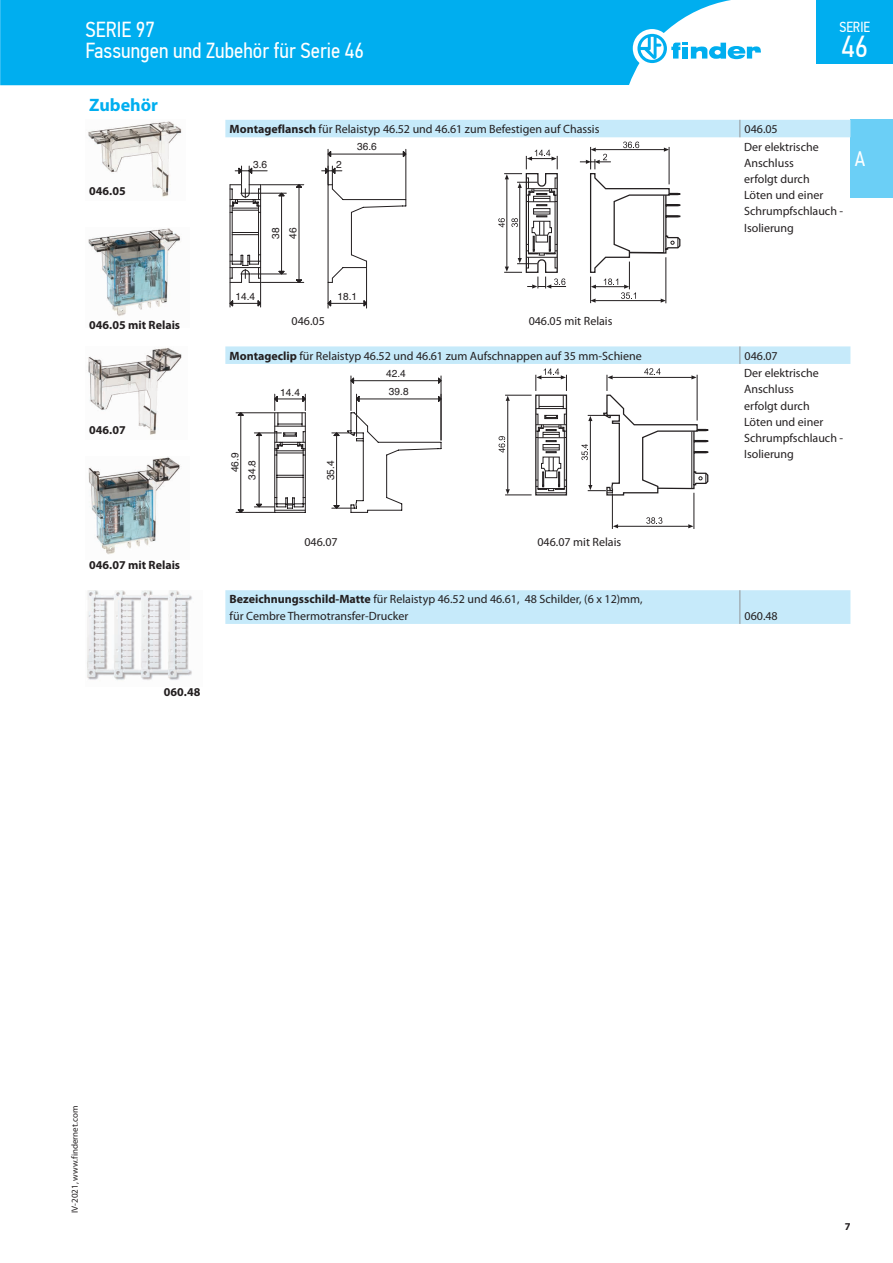
<style>
.page{position:relative;width:893px;height:1263px;background:#fff}
.page>*{position:absolute;margin:0;border:0;box-sizing:border-box;transform-origin:0 0}
.t1{font:30.3px "PF Din Text Cond Pro";color:#fff}
.t2{font:21.75px/21px "PF Din Text Cond Pro";color:#fff}
.t3{font:21px "PF Din Text Cond Pro";color:#fff}
.t4{font:700 18px "Myriad Pro";color:#00aeef}
.t5{font:14.55px "PF Din Text Cond Pro";color:#fff}
.t6{font:12px/16.2px "Myriad Pro";color:#231f20}
.t7{font:700 12px "Myriad Pro";color:#231f20}
.t8{font:700 10.5px "Myriad Pro";color:#231f20}
.t9{font:10.2px/17.4px "Helvetica";letter-spacing:.01em;color:#231f20}
.t10{font:9px "Myriad Pro";color:#231f20}
.s1{font-weight:700}
</style>
<div class="page">
<div style="left:850px;top:119px;width:43px;height:79px;background:#6bcff6"></div>
<div style="left:0;top:0;width:731px;height:85px;background:#00aeef"></div>
<div style="left:633px;top:29px;width:38px;height:39px;background:#fff;border-radius:50%"></div>
<svg style="left:637px;top:34px;width:124px;height:29px"></svg>
<div style="left:816px;top:0;width:77px;height:64px;background:#00aeef"></div>
<svg style="left:225px;top:120px;width:625px;height:504px"></svg>
<hr style="left:739px;top:590px;width:1px;height:34px;background:#939598">
<svg style="left:739px;top:346px;width:1px;height:18px"></svg>
<svg style="left:739px;top:120px;width:1px;height:17px"></svg>
<img style="left:88px;top:121px;width:94px;height:76px">
<svg style="left:498px;top:142px;width:182px;height:161px"></svg>
<svg style="left:230px;top:149px;width:176px;height:159px"></svg>
<img style="left:88px;top:228px;width:93px;height:88px">
<img style="left:88px;top:347px;width:94px;height:88px">
<svg style="left:236px;top:376px;width:205px;height:137px"></svg>
<hr style="left:618px;top:526px;width:71px;height:1px;background:#231f20">
<hr style="left:694px;top:493px;width:1px;height:36px;background:#231f20">
<hr style="left:612px;top:493px;width:1px;height:36px;background:#231f20">
<svg style="left:613px;top:524px;width:5px;height:4px"></svg>
<svg style="left:688px;top:524px;width:5px;height:4px"></svg>
<svg style="left:499px;top:368px;width:69px;height:128px"></svg>
<svg style="left:581px;top:368px;width:127px;height:128px"></svg>
<svg style="left:646px;top:517px;width:16px;height:7px"></svg>
<img style="left:88px;top:457px;width:92px;height:98px">
<img style="left:87px;top:590px;width:106px;height:90px">
<h2 class="t2" style="left:85px;top:19px;width:280px">SERIE 97<br>Fassungen und Zubehör für Serie 46</h2>
<h3 class="t4" style="left:89px;top:93px;width:70px">Zubehör</h3>
<p class="t6" style="left:230px;top:121px;width:371px"><span class="s1">Montageflansch</span> für Relaistyp 46.52 und 46.61 zum Befestigen auf Chassis</p>
<p class="t6" style="left:744px;top:121px;width:35px">046.05</p>
<p class="t5" style="left:839px;top:19px;width:32px">SERIE</p>
<h1 class="t1" style="left:841px;top:28px;width:28px">46</h1>
<p class="t7" style="left:89px;top:183px;width:38px">046.05</p>
<p class="t7" style="left:89px;top:317px;width:92px">046.05 mit Relais</p>
<p class="t7" style="left:89px;top:422px;width:38px">046.07</p>
<p class="t7" style="left:89px;top:557px;width:92px">046.07 mit Relais</p>
<p class="t7" style="left:164px;top:684px;width:38px">060.48</p>
<p class="t9" style="left:253px;top:156px;width:16px">3.6</p>
<p class="t9" style="left:267px;top:239px;width:13px;rotate:-90deg">38<br>46</p>
<p class="t9" style="left:336px;top:156px;width:7px">2</p>
<p class="t9" style="left:357px;top:138px;width:21px">36.6</p>
<p class="t6" style="left:744px;top:138px;width:101px">Der elektrische<br>Anschluss<br>erfolgt durch<br>Löten und einer<br>Schrumpfschlauch -<br>Isolierung</p>
<h3 class="t3" style="left:855px;top:147px;width:12px">A</h3>
<p class="t9" style="left:235px;top:288px;width:21px">14.4</p>
<p class="t9" style="left:337px;top:288px;width:21px">18.1</p>
<p class="t6" style="left:292px;top:313px;width:35px">046.05</p>
<p class="t6" style="left:529px;top:313px;width:85px">046.05 mit Relais</p>
<p class="t6" style="left:230px;top:347px;width:414px"><span class="s1">Montageclip</span> für Relaistyp 46.52 und 46.61 zum Aufschnappen auf 35 mm-Schiene</p>
<p class="t6" style="left:744px;top:347px;width:35px">046.07</p>
<p class="t9" style="left:280px;top:384px;width:21px">14.4</p>
<p class="t6" style="left:744px;top:365px;width:101px">Der elektrische<br>Anschluss<br>erfolgt durch<br>Löten und einer<br>Schrumpfschlauch -<br>Isolierung</p>
<p class="t9" style="left:386px;top:364px;width:24px;line-height:18.3px">42.4<br>39.8</p>
<p class="t9" style="left:226px;top:472px;width:21px;rotate:-90deg">46.9</p>
<p class="t9" style="left:322px;top:480px;width:21px;rotate:-90deg">35.4</p>
<p class="t9" style="left:243px;top:480px;width:21px;rotate:-90deg">34.8</p>
<p class="t6" style="left:304px;top:534px;width:35px">046.07</p>
<p class="t6" style="left:537px;top:534px;width:85px">046.07 mit Relais</p>
<p class="t6" style="left:230px;top:591px;width:415px"><span class="s1">Bezeichnungsschild-Matte</span> für Relaistyp 46.52 und 46.61, 48 Schilder, (6 x 12)mm, für Cembre Thermotransfer-Drucker</p>
<p class="t6" style="left:744px;top:607px;width:35px">060.48</p>
<p class="t10" style="left:69px;top:1213px;width:108px;rotate:-90deg">IV-2021, www.findernet.com</p>
<p class="t8" style="left:845px;top:1219px;width:7px">7</p>
</div>
